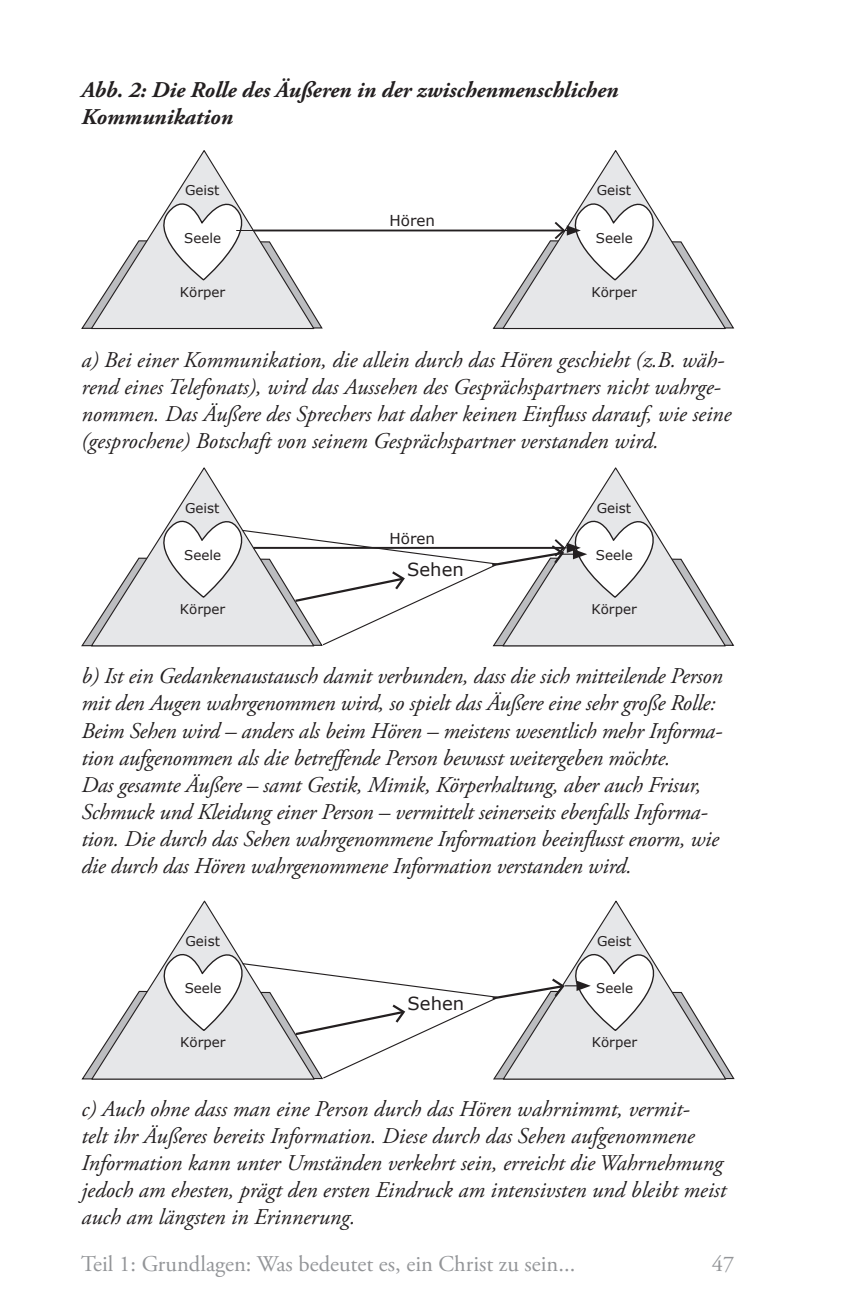
<style>
.page{position:relative;width:862px;height:1308px;background:#fff}
.page>*{position:absolute;margin:0;border:0;box-sizing:border-box;transform-origin:0 0}
.t1{font:italic 22.5px/27px "Adobe Garamond Pro";letter-spacing:-.01em;color:#231f20}
.t2{font:italic 700 22.5px/27px "Adobe Garamond Pro";color:#231f20}
.t3{font:22.5px "Adobe Garamond Pro";color:#939598}
.t4{font:18px "Verdana";color:#231f20}
.t5{font:15.08px "Verdana";color:#231f20}
.t6{font:13.5px "Verdana";color:#231f20}
</style>
<div class="page">
<svg style="left:81px;top:150px;width:242px;height:180px"></svg>
<hr style="left:253px;top:229px;width:310px;height:2px;background:#231f20">
<hr style="left:236px;top:230px;width:334px;height:1px;background:#231f20">
<svg style="left:492px;top:150px;width:242px;height:180px"></svg>
<svg style="left:81px;top:467px;width:653px;height:180px"></svg>
<svg style="left:81px;top:900px;width:654px;height:180px"></svg>
<p class="t2" style="left:81px;top:77px;width:538px">Abb. 2: Die Rolle des Äußeren in der zwischenmenschlichen<br>Kommunikation</p>
<p class="t6" style="left:185px;top:182px;width:36px">Geist</p>
<p class="t6" style="left:184px;top:229px;width:38px">Seele</p>
<p class="t6" style="left:180px;top:283px;width:47px">Körper</p>
<p class="t5" style="left:389px;top:211px;width:47px">Hören</p>
<p class="t6" style="left:596px;top:182px;width:36px">Geist</p>
<p class="t6" style="left:595px;top:229px;width:38px">Seele</p>
<p class="t6" style="left:591px;top:283px;width:47px">Körper</p>
<p class="t1" style="left:81px;top:347px;width:651px">a) Bei einer Kommunikation, die allein durch das Hören geschieht (z.B. wäh&shy;rend eines Telefonats), wird das Aussehen des Gesprächspartners nicht wahrge&shy;nommen. Das Äußere des Sprechers hat daher keinen Einfluss darauf, wie seine (gesprochene) Botschaft von seinem Gesprächspartner verstanden wird.</p>
<p class="t6" style="left:185px;top:499px;width:36px">Geist</p>
<p class="t6" style="left:184px;top:546px;width:38px">Seele</p>
<p class="t6" style="left:180px;top:600px;width:47px">Körper</p>
<p class="t5" style="left:389px;top:528px;width:47px">Hören</p>
<p class="t4" style="left:407px;top:558px;width:58px">Sehen</p>
<p class="t6" style="left:596px;top:499px;width:36px">Geist</p>
<p class="t6" style="left:595px;top:546px;width:38px">Seele</p>
<p class="t6" style="left:591px;top:600px;width:47px">Körper</p>
<p class="t1" style="left:81px;top:663px;width:642px">b) Ist ein Gedankenaustausch damit verbunden, dass die sich mitteilende Person mit den Augen wahrgenommen wird, so spielt das Äußere eine sehr große Rolle:<br>Beim Sehen wird – anders als beim Hören – meistens wesentlich mehr Informa&shy;tion aufgenommen als die betreffende Person bewusst weitergeben möchte.<br>Das gesamte Äußere – samt Gestik, Mimik, Körperhaltung, aber auch Frisur, Schmuck und Kleidung einer Person – vermittelt seinerseits ebenfalls Informa&shy;tion. Die durch das Sehen wahrgenommene Information beeinflusst enorm, wie die durch das Hören wahrgenommene Information verstanden wird.</p>
<p class="t6" style="left:185px;top:932px;width:36px">Geist</p>
<p class="t6" style="left:184px;top:979px;width:38px">Seele</p>
<p class="t6" style="left:180px;top:1033px;width:47px">Körper</p>
<p class="t4" style="left:407px;top:991px;width:58px">Sehen</p>
<p class="t6" style="left:596px;top:932px;width:36px">Geist</p>
<p class="t6" style="left:596px;top:979px;width:38px">Seele</p>
<p class="t6" style="left:591px;top:1033px;width:47px">Körper</p>
<p class="t1" style="left:81px;top:1095px;width:646px">c) Auch ohne dass man eine Person durch das Hören wahrnimmt, vermit-<br>telt ihr Äußeres bereits Information. Diese durch das Sehen aufgenommene Information kann unter Umständen verkehrt sein, erreicht die Wahrnehmung jedoch am ehesten, prägt den ersten Eindruck am intensivsten und bleibt meist auch am längsten in Erinnerung.</p>
<p class="t3" style="left:81px;top:1250px;width:495px">Teil 1: Grundlagen: Was bedeutet es, ein Christ zu sein...</p>
<p class="t3" style="left:711px;top:1250px;width:24px">47</p>
</div>
